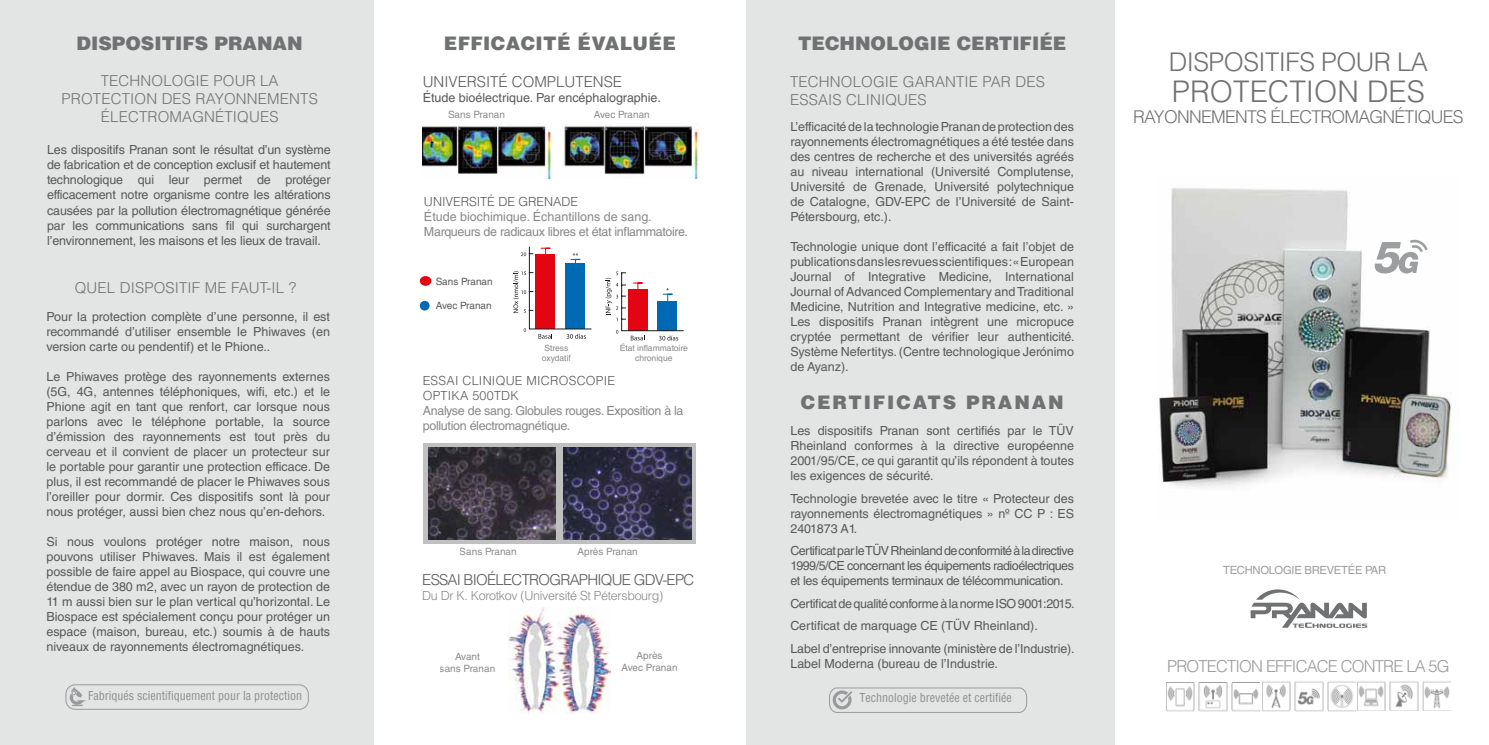
<style>
.page{position:relative;width:1489px;height:745px;background:#fff}
.page>*{position:absolute;margin:0;border:0;box-sizing:border-box;transform-origin:0 0}
.t1{font:300 29.75px "Helvetica LT Std";color:#707172}
.t2{font:300 25.75px "Helvetica LT Std";letter-spacing:-.02em;color:#707172}
.t3{font:900 18.62px "Helvetica LT Std";color:#707172}
.t4{font:900 18.62px "Helvetica LT Std";letter-spacing:.1em;color:#707172}
.t5{font:900 18.62px "Helvetica LT Std";letter-spacing:.02em;color:#707172}
.t6{font:300 17.62px "Helvetica LT Std";letter-spacing:-.04em;color:#707172}
.t7{font:300 16.38px "Helvetica LT Std";letter-spacing:-.05em;color:#9a9a9d}
.t8{font:300 15px/18px "Helvetica LT Std";letter-spacing:.01em;color:#707172}
.t9{font:300 15px "Helvetica LT Std";letter-spacing:-.05em;color:#58585a}
.t10{font:300 15px "Helvetica LT Std";color:#58585a}
.t11{font:12.5px/15px "Helvetica LT Std";color:#58585a;text-align:justify}
.t12{font:12.5px/15px "Helvetica LT Std";letter-spacing:-.025em;color:#87888a}
.t13{font:300 12.5px "Helvetica LT Std";letter-spacing:-.025em;color:#87888a}
.t14{font:300 12.5px/15px "Helvetica LT Std";letter-spacing:.02em;color:#58585a}
.t15{font:300 12.5px "Helvetica LT Std";color:#58585a}
.t16{font:condensed 12px "Helvetica";color:#8d8e8c}
.t17{font:11.25px "Helvetica LT Std";letter-spacing:-.025em;color:#9c9e9f}
.t18{font:10px/12px "Helvetica LT Std";color:#58585a;text-align:center}
.t19{font:8.5px/10.2px "Helvetica LT Std";color:#87888a;text-align:center}
</style>
<div class="page">
<img style="left:1159px;top:188px;width:293px;height:300px">
<img style="left:1166px;top:682px;width:93px;height:30px">
<img style="left:1262px;top:681px;width:92px;height:31px">
<img style="left:1357px;top:681px;width:93px;height:28px">
<svg style="left:1250px;top:589px;width:117px;height:38px"></svg>
<svg style="left:1374px;top:239px;width:53px;height:35px"></svg>
<div style="left:746px;top:0;width:368px;height:744px;background:#e3e4e4"></div>
<svg style="left:829px;top:687px;width:197px;height:25px"></svg>
<div style="left:0;top:0;width:373px;height:744px;background:#e3e4e4"></div>
<div style="left:66px;top:684px;width:242px;height:25px;border:1px solid #9a9a9d;border-radius:9px"></div>
<svg style="left:70px;top:686px;width:16px;height:19px"></svg>
<svg style="left:423px;top:443px;width:273px;height:100px;background:#b3b3b5"></svg>
<img style="left:561px;top:123px;width:139px;height:56px">
<img style="left:423px;top:123px;width:129px;height:56px">
<img style="left:509px;top:607px;width:102px;height:106px">
<svg style="left:605px;top:271px;width:79px;height:69px"></svg>
<svg style="left:513px;top:246px;width:79px;height:92px"></svg>
<div style="left:420px;top:276px;width:11px;height:9px;background:#e30512;border-radius:50%"></div>
<div style="left:420px;top:300px;width:9px;height:10px;background:#0069b3;border-radius:50%"></div>
<img style="left:563px;top:447px;width:128px;height:92px">
<img style="left:428px;top:447px;width:128px;height:92px">
<h3 class="t3" style="left:77px;top:31px;width:227px">DISPOSITIFS PRANAN</h3>
<p class="t8" style="left:62px;top:72px;width:258px;text-align:center">TECHNOLOGIE POUR LA<br>PROTECTION DES RAYONNEMENTS<br>ÉLECTROMAGNÉTIQUES</p>
<p class="t11" style="left:47px;top:142px;width:285px">Les dispositifs Pranan sont le résultat d’un système de fabrication et de conception exclusif et hautement technologique qui leur permet de protéger efficacement notre organisme contre les altérations causées par la pollution électromagnétique générée par les communications sans fil qui surchargent l’environnement, les maisons et les lieux de travail.</p>
<p class="t8" style="left:75px;top:279px;width:223px">QUEL DISPOSITIF ME FAUT-IL ?</p>
<p class="t11" style="left:46px;top:309px;width:285px">Pour la protection complète d’une personne, il est recommandé d’utiliser ensemble le Phiwaves (en version carte ou pendentif) et le Phione..</p>
<p class="t11" style="left:46px;top:369px;width:285px">Le Phiwaves protège des rayonnements externes (5G, 4G, antennes téléphoniques, wifi, etc.) et le Phione agit en tant que renfort, car lorsque nous parlons avec le téléphone portable, la source d’émission des rayonnements est tout près du cerveau et il convient de placer un protecteur sur le portable pour garantir une protection efficace. De plus, il est recommandé de placer le Phiwaves sous l’oreiller pour dormir. Ces dispositifs sont là pour nous protéger, aussi bien chez nous qu’en-dehors.</p>
<p class="t11" style="left:46px;top:534px;width:285px">Si nous voulons protéger notre maison, nous pouvons utiliser Phiwaves. Mais il est également possible de faire appel au Biospace, qui couvre une étendue de 380 m2, avec un rayon de protection de 11 m aussi bien sur le plan vertical qu’horizontal. Le Biospace est spécialement conçu pour protéger un espace (maison, bureau, etc.) soumis à de hauts niveaux de rayonnements électromagnétiques.</p>
<p class="t16" style="left:88px;top:687px;width:215px">Fabriqués scientifiquement pour la protection</p>
<h3 class="t5" style="left:444px;top:31px;width:233px">EFFICACITÉ ÉVALUÉE</h3>
<p class="t10" style="left:423px;top:72px;width:201px">UNIVERSITÉ COMPLUTENSE</p>
<p class="t11" style="left:423px;top:89px;width:240px">Étude bioélectrique. Par encéphalographie.</p>
<p class="t18" style="left:448px;top:108px;width:59px">Sans Pranan</p>
<p class="t18" style="left:594px;top:108px;width:57px">Avec Pranan</p>
<p class="t15" style="left:424px;top:193px;width:156px">UNIVERSITÉ DE GRENADE</p>
<p class="t12" style="left:424px;top:209px;width:265px">Étude biochimique. Échantillons de sang.<br>Marqueurs de radicaux libres et état inflammatoire.</p>
<p class="t18" style="left:435px;top:275px;width:59px">Sans Pranan</p>
<p class="t18" style="left:436px;top:299px;width:57px">Avec Pranan</p>
<p class="t19" style="left:542px;top:342px;width:30px;text-align:left">Stress oxydatif</p>
<p class="t19" style="left:619px;top:342px;width:70px">État inflammatoire chronique</p>
<p class="t14" style="left:423px;top:373px;width:194px">ESSAI CLINIQUE MICROSCOPIE<br>OPTIKA 500TDK</p>
<p class="t12" style="left:423px;top:403px;width:262px">Analyse de sang. Globules rouges. Exposition à la pollution électromagnétique.</p>
<p class="t18" style="left:459px;top:545px;width:59px">Sans Pranan</p>
<p class="t18" style="left:577px;top:545px;width:62px">Après Pranan</p>
<p class="t9" style="left:422px;top:569px;width:273px">ESSAI BIOÉLECTROGRAPHIQUE GDV-EPC</p>
<p class="t13" style="left:422px;top:587px;width:242px">Du Dr K. Korotkov (Université St Pétersbourg)</p>
<p class="t18" style="left:439px;top:650px;width:57px">Avant<br>sans Pranan</p>
<p class="t18" style="left:621px;top:649px;width:57px">Après<br>Avec Pranan</p>
<h3 class="t3" style="left:798px;top:31px;width:270px">TECHNOLOGIE CERTIFIÉE</h3>
<p class="t8" style="left:790px;top:72px;width:256px">TECHNOLOGIE GARANTIE PAR DES<br>ESSAIS CLINIQUES</p>
<p class="t11" style="left:790px;top:119px;width:285px">L’efficacité de la technologie Pranan de protection des rayonnements électromagnétiques a été testée dans des centres de recherche et des universités agréés au niveau international (Université Complutense, Université de Grenade, Université polytechnique de Catalogne, GDV-EPC de l’Université de Saint-Pétersbourg, etc.).</p>
<p class="t11" style="left:790px;top:239px;width:286px">Technologie unique dont l’efficacité a fait l’objet de publications dans les revues scientifiques : « European Journal of Integrative Medicine, International Journal of Advanced Complementary and Traditional Medicine, Nutrition and Integrative medicine, etc. » Les dispositifs Pranan intègrent une micropuce cryptée permettant de vérifier leur authenticité.<br>Système Nefertitys. (Centre technologique Jerónimo de Ayanz).</p>
<h3 class="t4" style="left:800px;top:390px;width:264px">CERTIFICATS PRANAN</h3>
<p class="t11" style="left:790px;top:423px;width:285px">Les dispositifs Pranan sont certifiés par le TÜV Rheinland conformes à la directive européenne 2001/95/CE, ce qui garantit qu’ils répondent à toutes les exigences de sécurité.</p>
<p class="t11" style="left:790px;top:490px;width:285px">Technologie brevetée avec le titre « Protecteur des rayonnements électromagnétiques » nº CC P : ES 2401873 A1.</p>
<p class="t11" style="left:790px;top:543px;width:285px">Certificat par le TÜV Rheinland de conformité à la directive 1999/5/CE concernant les équipements radioélectriques et les équipements terminaux de télécommunication.</p>
<p class="t11" style="left:790px;top:591px;width:286px;line-height:22.5px;text-align:left">Certificat de qualité conforme à la norme ISO 9001:2015.<br>Certificat de marquage CE (TÜV Rheinland).<br>Label d’entreprise innovante (ministère de l’Industrie).</p>
<p class="t11" style="left:790px;top:655px;width:209px">Label Moderna (bureau de l’Industrie.</p>
<p class="t16" style="left:859px;top:689px;width:154px">Technologie brevetée et certifiée</p>
<h2 class="t2" style="left:1168px;top:46px;width:261px">DISPOSITIFS POUR LA</h2>
<h1 class="t1" style="left:1171px;top:73px;width:254px">PROTECTION DES</h1>
<h3 class="t6" style="left:1133px;top:105px;width:332px">RAYONNEMENTS ÉLECTROMAGNÉTIQUES</h3>
<p class="t17" style="left:1222px;top:563px;width:165px">TECHNOLOGIE BREVETÉE PAR</p>
<h3 class="t7" style="left:1167px;top:656px;width:284px">PROTECTION EFFICACE CONTRE LA 5G</h3>
</div>
